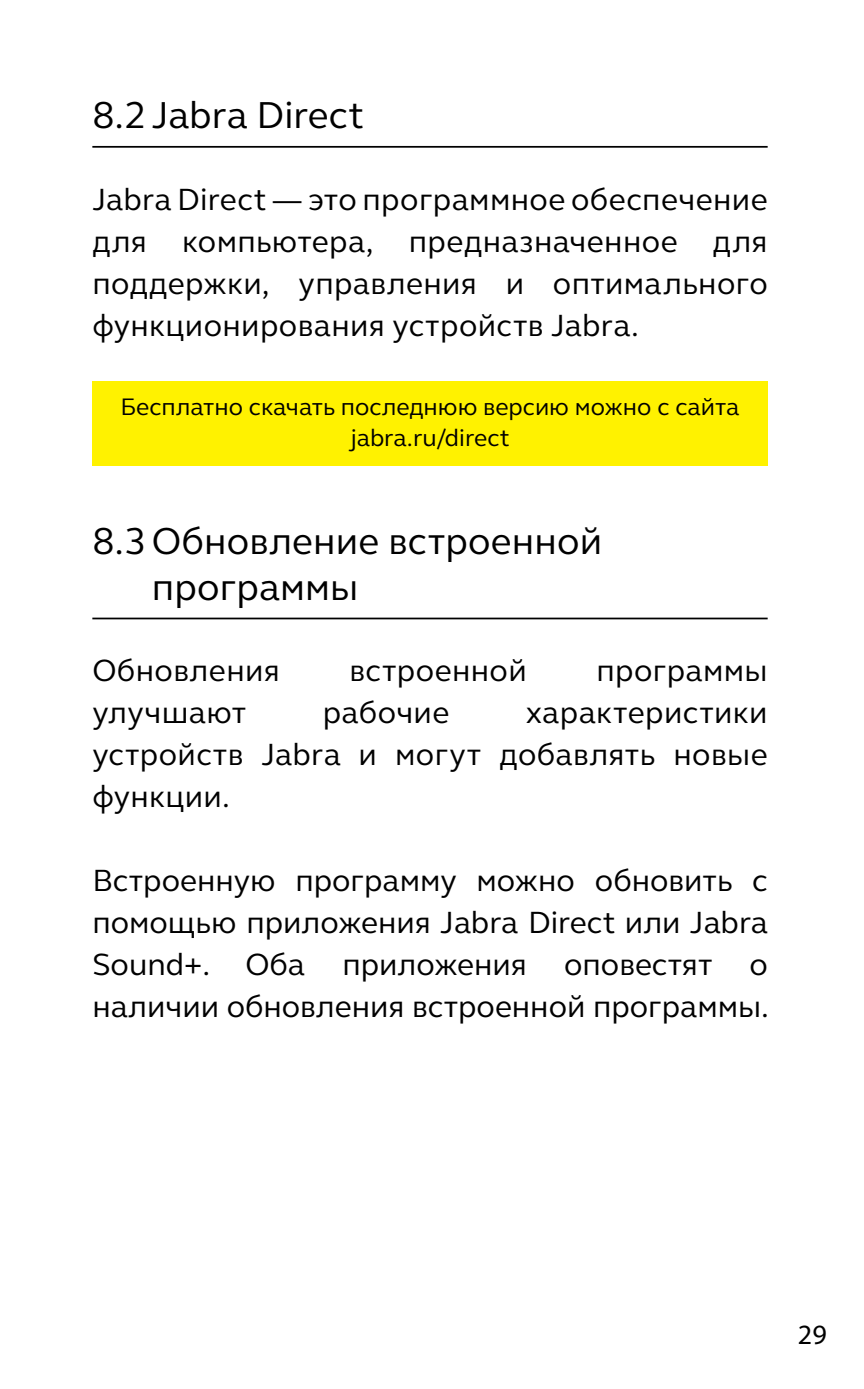
<style>
.page{position:relative;width:864px;height:1389px;background:#fff}
.page>*{position:absolute;margin:0;border:0;box-sizing:border-box;transform-origin:0 0}
.t1{font:38.5px/45.5px "GN Elliot";letter-spacing:.005em;color:#000}
.t2{font:31.5px/42px "GN Elliot";letter-spacing:.01em;color:#000;text-align:justify}
.t3{font:28px "Myriad Pro";color:#000}
.t4{font:24.5px/31.5px "GN Elliot";color:#000;text-align:center}
</style>
<div class="page">
<hr style="left:92px;top:146px;width:675px;height:2px;background:#000">
<hr style="left:92px;top:618px;width:675px;height:1px;background:#000">
<div style="left:92px;top:381px;width:675px;height:85px;background:#fff200"></div>
<p class="t1" style="left:92px;top:91px;width:273px">8.2Jabra Direct</p>
<p class="t2" style="left:92px;top:177px;width:676px">Jabra Direct — это программное обеспечение для компьютера, предназначенное для поддержки, управления и оптимального функционирования устройств Jabra.</p>
<p class="t4" style="left:120px;top:390px;width:620px">Бесплатно скачать последнюю версию можно с сайта jabra.ru/direct</p>
<p class="t1" style="left:152px;top:518px;width:451px;text-indent:-60px">8.3Обновление встроенной программы</p>
<p class="t2" style="left:92px;top:649px;width:189px">Обновления</p>
<p class="t2" style="left:349px;top:649px;width:179px">встроенной</p>
<p class="t2" style="left:596px;top:649px;width:173px">программы</p>
<p class="t2" style="left:92px;top:691px;width:155px">улучшают</p>
<p class="t2" style="left:322px;top:691px;width:128px">рабочие</p>
<p class="t2" style="left:92px;top:691px;width:676px;text-indent:433px">характеристики устройств Jabra и могут добавлять новые функции.</p>
<p class="t2" style="left:92px;top:859px;width:678px">Встроенную программу можно обновить с помощью приложения Jabra Direct или Jabra Sound+. Оба приложения оповестят о наличии обновления встроенной программы.</p>
<p class="t3" style="left:797px;top:1317px;width:30px">29</p>
</div>
